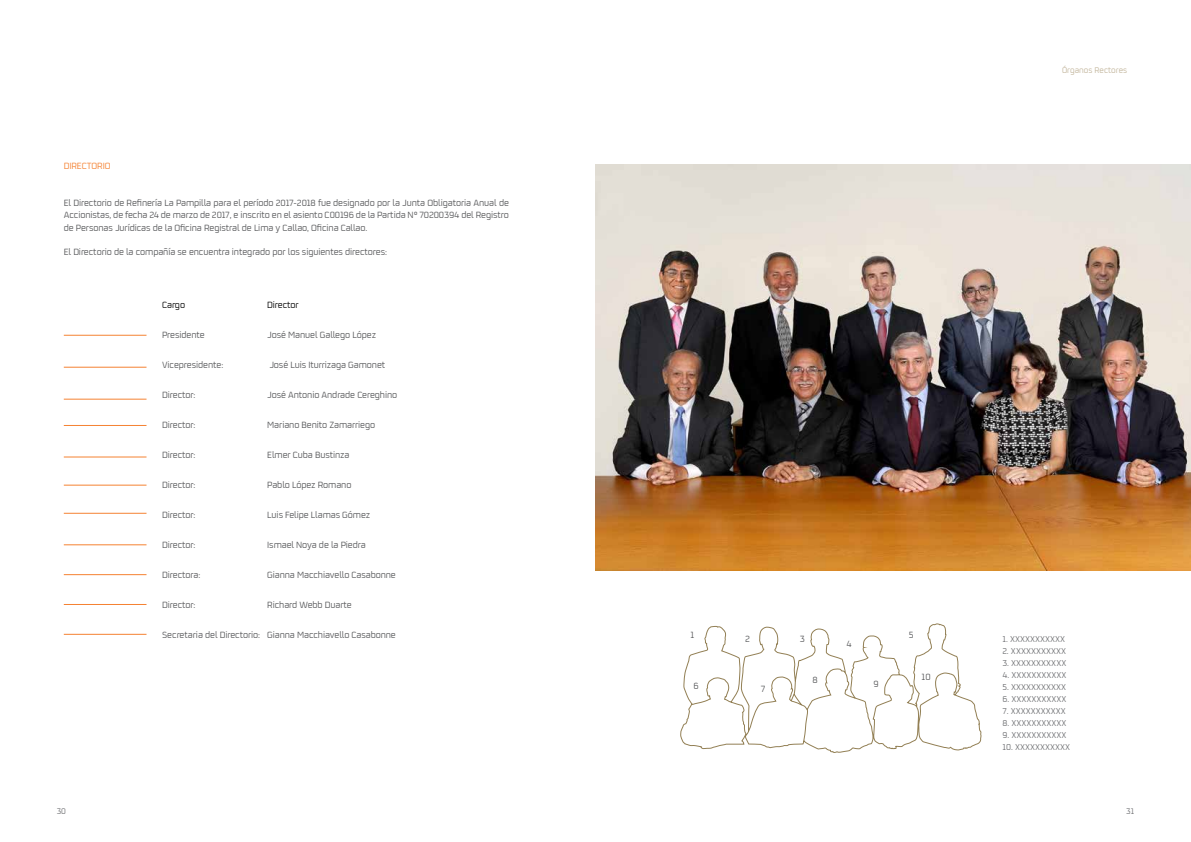
<style>
.page{position:relative;width:1191px;height:842px;background:#fff}
.page>*{position:absolute;margin:0;border:0;box-sizing:border-box;transform-origin:0 0}
.t1{font:10px/12.3px "Repsol";letter-spacing:-.01em;color:#58595b;text-align:justify}
.t2{font:10px "Repsol";letter-spacing:-.01em;color:#000}
.t3{font:10px "Repsol";letter-spacing:-.01em;color:#f58232}
.t4{font:9.5px "Repsol";color:#6d6e71}
.t5{font:9px "Repsol";color:#c2b59b}
.t6{font:9px "Repsol";color:#6d6e71}
</style>
<div class="page">
<img style="left:595px;top:164px;width:596px;height:406px">
<hr style="left:64px;top:335px;width:82px;height:1px;background:#f58232">
<hr style="left:64px;top:367px;width:82px;height:1px;background:#f58232">
<hr style="left:64px;top:399px;width:82px;height:1px;background:#f58232">
<hr style="left:64px;top:425px;width:82px;height:1px;background:#f58232">
<hr style="left:64px;top:457px;width:82px;height:1px;background:#f58232">
<hr style="left:64px;top:485px;width:82px;height:1px;background:#f58232">
<hr style="left:64px;top:513px;width:82px;height:1px;background:#f58232">
<hr style="left:64px;top:545px;width:82px;height:1px;background:#f58232">
<hr style="left:64px;top:574px;width:82px;height:1px;background:#f58232">
<hr style="left:64px;top:604px;width:82px;height:1px;background:#f58232">
<hr style="left:64px;top:634px;width:82px;height:1px;background:#f58232">
<svg style="left:680px;top:624px;width:301px;height:129px"></svg>
<p class="t3" style="left:64px;top:159px;width:48px">DIRECTORIO</p>
<p class="t1" style="left:64px;top:196px;width:447px">El Directorio de Refinería La Pampilla para el período 2017-2018 fue designado por la Junta Obligatoria Anual de Accionistas, de fecha 24 de marzo de 2017, e inscrito en el asiento C00196 de la Partida N° 70200394 del Registro de Personas Jurídicas de la Oficina Registral de Lima y Callao, Oficina Callao.</p>
<p class="t1" style="left:64px;top:245px;width:325px">El Directorio de la compañía se encuentra integrado por los siguientes directores:</p>
<p class="t2" style="left:162px;top:298px;width:24px">Cargo</p>
<p class="t2" style="left:267px;top:298px;width:33px">Director</p>
<p class="t1" style="left:162px;top:328px;width:44px">Presidente</p>
<p class="t1" style="left:267px;top:328px;width:110px">José Manuel Gallego López</p>
<p class="t1" style="left:162px;top:358px;width:63px">Vicepresidente:</p>
<p class="t1" style="left:269px;top:358px;width:117px">José Luis Iturrizaga Gamonet</p>
<p class="t1" style="left:162px;top:388px;width:35px">Director:</p>
<p class="t1" style="left:267px;top:388px;width:131px">José Antonio Andrade Cereghino</p>
<p class="t1" style="left:162px;top:418px;width:35px">Director:</p>
<p class="t1" style="left:267px;top:418px;width:109px">Mariano Benito Zamarriego</p>
<p class="t1" style="left:162px;top:448px;width:35px">Director:</p>
<p class="t1" style="left:267px;top:448px;width:84px">Elmer Cuba Bustinza</p>
<p class="t1" style="left:162px;top:478px;width:35px">Director:</p>
<p class="t1" style="left:267px;top:478px;width:86px">Pablo López Romano</p>
<p class="t1" style="left:162px;top:508px;width:35px">Director:</p>
<p class="t1" style="left:267px;top:508px;width:105px">Luis Felipe Llamas Gómez</p>
<p class="t1" style="left:162px;top:538px;width:35px">Director:</p>
<p class="t1" style="left:267px;top:538px;width:100px">Ismael Noya de la Piedra</p>
<p class="t1" style="left:162px;top:568px;width:40px">Directora:</p>
<p class="t1" style="left:267px;top:568px;width:130px">Gianna Macchiavello Casabonne</p>
<p class="t1" style="left:162px;top:598px;width:35px">Director:</p>
<p class="t1" style="left:267px;top:598px;width:86px">Richard Webb Duarte</p>
<p class="t1" style="left:162px;top:628px;width:235px">Secretaria del Directorio: Gianna Macchiavello Casabonne</p>
<p class="t5" style="left:1062px;top:64px;width:67px">Órganos Rectores</p>
<p class="t1" style="left:690px;top:628px;width:5px">1</p>
<p class="t1" style="left:745px;top:632px;width:6px">2</p>
<p class="t1" style="left:799px;top:632px;width:7px">3</p>
<p class="t1" style="left:846px;top:637px;width:7px">4</p>
<p class="t1" style="left:908px;top:628px;width:6px">5</p>
<p class="t1" style="left:693px;top:679px;width:7px">6</p>
<p class="t1" style="left:760px;top:682px;width:6px">7</p>
<p class="t1" style="left:812px;top:673px;width:7px">8</p>
<p class="t1" style="left:873px;top:677px;width:7px">9</p>
<p class="t1" style="left:921px;top:670px;width:11px">10</p>
<p class="t4" style="left:1002px;top:632px;width:64px">1. XXXXXXXXXXX</p>
<p class="t4" style="left:1002px;top:644px;width:65px">2. XXXXXXXXXXX</p>
<p class="t4" style="left:1002px;top:656px;width:65px">3. XXXXXXXXXXX</p>
<p class="t4" style="left:1002px;top:668px;width:66px">4. XXXXXXXXXXX</p>
<p class="t4" style="left:1002px;top:680px;width:65px">5. XXXXXXXXXXX</p>
<p class="t4" style="left:1002px;top:692px;width:66px">6. XXXXXXXXXXX</p>
<p class="t4" style="left:1002px;top:704px;width:65px">7. XXXXXXXXXXX</p>
<p class="t4" style="left:1002px;top:716px;width:66px">8. XXXXXXXXXXX</p>
<p class="t4" style="left:1002px;top:728px;width:66px">9. XXXXXXXXXXX</p>
<p class="t4" style="left:1002px;top:740px;width:69px">10. XXXXXXXXXXX</p>
<p class="t6" style="left:57px;top:805px;width:11px">30</p>
<p class="t6" style="left:1126px;top:805px;width:10px">31</p>
</div>
